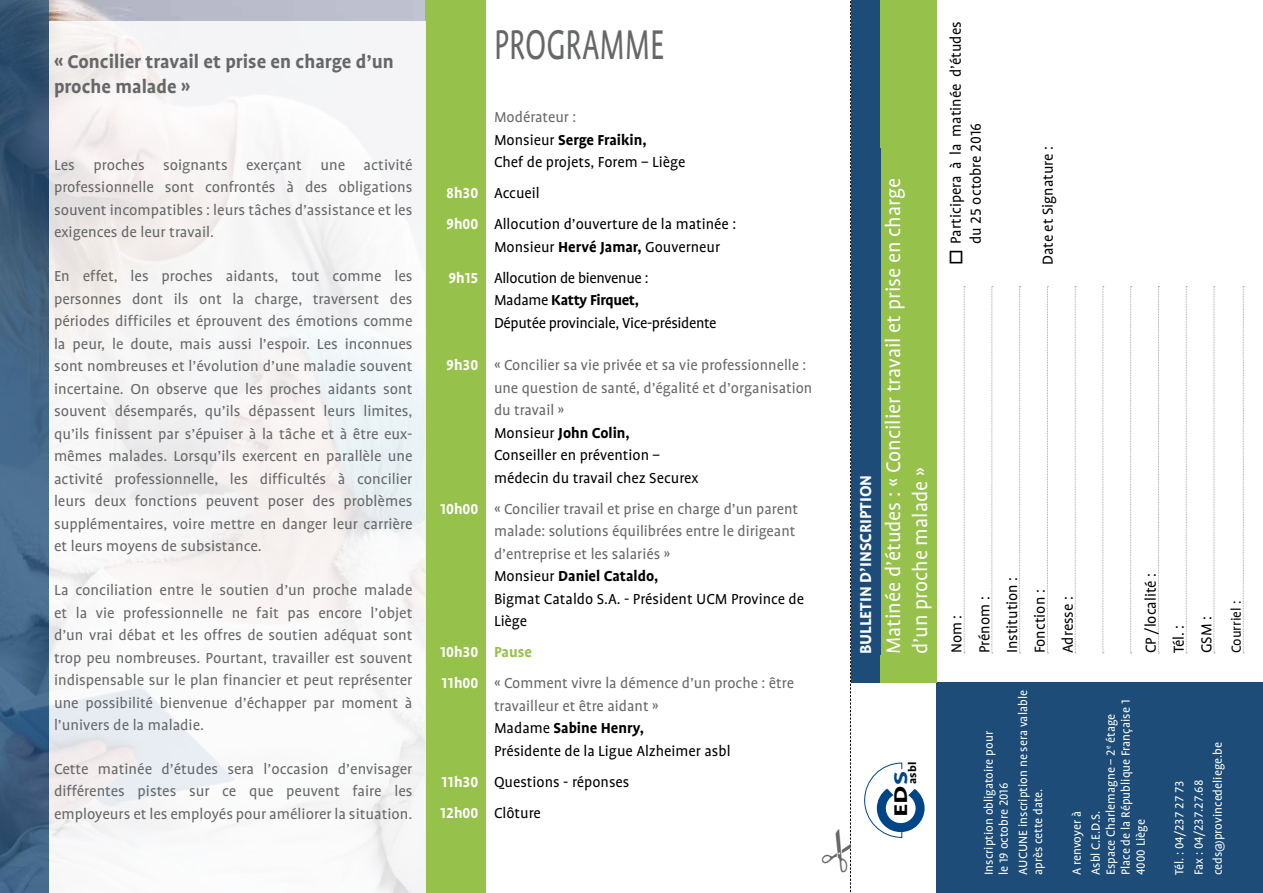
<style>
.page{position:relative;width:1263px;height:893px;background:#fff}
.page>*{position:absolute;margin:0;border:0;box-sizing:border-box;transform-origin:0 0}
.t1{font:47.55px "Profile OT";color:#666769;scale:.69 1}
.t2{font:22.5px/27px "Profile OT";color:#fff}
.t3{font:700 21px/25.2px "Profile OT";color:#666769}
.t4{font:700 21px "Profile OT";color:#000;scale:1.44 1}
.t5{font:700 18px "Profile OT";color:#fff}
.t6{font:16.5px/22.5px "Profile OT";color:#666769;text-align:justify}
.t7{font:16.5px/27.8px "Profile OT";color:#000}
.t8{font:16.5px/31px "Profile OT";letter-spacing:-.02em;color:#000}
.t9{font:700 16.5px/31px "Profile OT";color:#fff}
.t10{font:700 16.5px "Profile OT";color:#96c14a}
.t11{font:15px "Profile OT";color:#000}
.t12{font:13.5px/15px "Profile OT";color:#fff}
.t13{font:700 12px "Profile OT";color:#000;scale:1.13 1}
.s1{color:#666769}
.s2{font-weight:700}
.s3{color:#000}
.s4{font-weight:700;color:#000}
.s5{color:#004687}
.s6{font-size:21px}
</style>
<div class="page">
<img style="left:49px;top:0;width:376px;height:22px">
<svg style="left:0;top:0;width:49px;height:893px;background:#3d5e7f"></svg>
<div style="left:425px;top:0;width:60px;height:893px;background:#96c14a"></div>
<svg style="left:49px;top:22px;width:376px;height:871px;fill:#f6f5f7"></svg>
<div style="left:851px;top:0;width:44px;height:683px;background:#1c4c77"></div>
<div style="left:937px;top:683px;width:326px;height:210px;background:#1c4c77"></div>
<div style="left:880px;top:0;width:57px;height:683px;background:#96c14a"></div>
<svg style="left:964px;top:286px;width:1px;height:367px"></svg>
<svg style="left:991px;top:286px;width:2px;height:367px"></svg>
<svg style="left:1019px;top:286px;width:2px;height:367px"></svg>
<svg style="left:1047px;top:286px;width:1px;height:367px"></svg>
<svg style="left:1075px;top:286px;width:1px;height:367px"></svg>
<svg style="left:1102px;top:286px;width:2px;height:367px"></svg>
<svg style="left:1130px;top:286px;width:2px;height:367px"></svg>
<svg style="left:1158px;top:286px;width:1px;height:367px"></svg>
<svg style="left:1186px;top:286px;width:1px;height:367px"></svg>
<svg style="left:1213px;top:286px;width:2px;height:367px"></svg>
<svg style="left:1243px;top:286px;width:1px;height:367px"></svg>
<svg style="left:864px;top:762px;width:60px;height:76px"></svg>
<svg style="left:850px;top:1px;width:1px;height:892px"></svg>
<p class="t3" style="left:54px;top:49px;width:341px">« Concilier travail et prise en charge d’un proche malade »</p>
<p class="t6" style="left:54px;top:154px;width:360px">Les proches soignants exerçant une activité professionnelle sont confrontés à des obligations souvent incompatibles : leurs tâches d’assistance et les exigences de leur travail.</p>
<p class="t6" style="left:54px;top:265px;width:360px">En effet, les proches aidants, tout comme les personnes dont ils ont la charge, traversent des périodes difficiles et éprouvent des émotions comme la peur, le doute, mais aussi l’espoir. Les inconnues sont nombreuses et l’évolution d’une maladie souvent incertaine. On observe que les proches aidants sont souvent désemparés, qu’ils dépassent leurs limites, qu’ils finissent par s’épuiser à la tâche et à être eux&shy;mêmes malades. Lorsqu’ils exercent en parallèle une activité professionnelle, les difficultés à concilier leurs deux fonctions peuvent poser des problèmes supplémentaires, voire mettre en danger leur carrière et leurs moyens de subsistance.</p>
<p class="t6" style="left:54px;top:579px;width:360px">La conciliation entre le soutien d’un proche malade et la vie professionnelle ne fait pas encore l’objet d’un vrai débat et les offres de soutien adéquat sont trop peu nombreuses. Pourtant, travailler est souvent indispensable sur le plan financier et peut représenter une possibilité bienvenue d’échapper par moment à l’univers de la maladie.</p>
<p class="t6" style="left:54px;top:758px;width:360px">Cette matinée d’études sera l’occasion d’envisager différentes pistes sur ce que peuvent faire les employeurs et les employés pour améliorer la situation.</p>
<h1 class="t1" style="left:494px;top:18px;width:248px">PROGRAMME</h1>
<p class="t9" style="left:446px;top:178px;width:34px">8h30<br>9h00</p>
<p class="t9" style="left:449px;top:262px;width:31px">9h15</p>
<p class="t9" style="left:446px;top:350px;width:34px">9h30</p>
<p class="t9" style="left:440px;top:493px;width:40px">10h00</p>
<p class="t9" style="left:440px;top:637px;width:40px">10h30<br>11h00</p>
<p class="t9" style="left:440px;top:766px;width:40px">11h30<br>12h00</p>
<p class="t7" style="left:494px;top:106px;width:193px;line-height:22.5px"><span class="s1">Modérateur :<br></span>Monsieur <span class="s2">Serge Fraikin,<br></span>Chef de projets, Forem – Liège</p>
<p class="t7" style="left:494px;top:178px;width:244px;line-height:31px">Accueil<br>Allocution d’ouverture de la matinée :</p>
<p class="t8" style="left:494px;top:231px;width:228px">Monsieur <span class="s2">Hervé Jamar,</span> Gouverneur<br>Allocution de bienvenue :</p>
<p class="t8" style="left:494px;top:289px;width:224px;line-height:22.5px">Madame <span class="s2">Katty Firquet,<br></span>Députée provinciale, Vice-présidente</p>
<p class="t6" style="left:494px;top:354px;width:320px;text-align:left">« Concilier sa vie privée et sa vie professionnelle : une question de santé, d’égalité et d’organisation du travail »<br><span class="s3">Monsieur</span> <span class="s4">John Colin,<br></span><span class="s3">Conseiller en prévention –<br>médecin du travail chez Securex</span></p>
<p class="t6" style="left:494px;top:498px;width:312px;text-align:left">« Concilier travail et prise en charge d’un parent malade: solutions équilibrées entre le dirigeant d’entreprise et les salariés »<br><span class="s3">Monsieur</span> <span class="s4">Daniel Cataldo,<br></span><span class="s3">Bigmat Cataldo S.A. - Président UCM Province de Liège</span></p>
<p class="t10" style="left:494px;top:643px;width:39px">Pause</p>
<p class="t6" style="left:494px;top:672px;width:301px;text-align:left">« Comment vivre la démence d’un proche : être travailleur et être aidant »<br><span class="s3">Madame</span> <span class="s4">Sabine Henry,<br></span><span class="s3">Présidente de la Ligue Alzheimer asbl</span></p>
<p class="t7" style="left:494px;top:766px;width:137px;line-height:31px">Questions - réponses<br>Clôture</p>
<p class="t5" style="left:855px;top:654px;width:181px;rotate:-90deg">BULLETIN D’INSCRIPTION</p>
<h2 class="t2" style="left:880px;top:654px;width:477px;rotate:-90deg">Matinée d’études : « Concilier travail et prise en charge d’un proche malade »</h2>
<p class="t13" style="left:905px;top:784px;width:21px;rotate:-90deg">asbl</p>
<p class="t4" style="left:889px;top:817px;width:33px;rotate:-90deg">ED<span class="s5">S</span></p>
<p class="t7" style="left:946px;top:244px;width:224px;line-height:19.8px;text-indent:-21px;rotate:-90deg"><span class="s6">▫</span> Participera à la matinée d’études du 25 octobre 2016</p>
<p class="t7" style="left:1034px;top:265px;width:121px;rotate:-90deg">Date et Signature :</p>
<p class="t7" style="left:943px;top:653px;width:78px;rotate:-90deg">Nom :<br>Prénom :<br>Institution :<br>Fonction :<br>Adresse :</p>
<p class="t7" style="left:1137px;top:653px;width:82px;rotate:-90deg">CP /localité :<br>Tél. :<br>GSM :</p>
<p class="t11" style="left:1228px;top:653px;width:54px;rotate:-90deg">Courriel :</p>
<p class="t12" style="left:981px;top:875px;width:145px;rotate:-90deg">Inscription obligatoire pour le 19 octobre 2016</p>
<p class="t12" style="left:1016px;top:875px;width:186px;rotate:-90deg">AUCUNE inscription ne sera valable après cette date.</p>
<p class="t12" style="left:1103px;top:875px;width:176px;rotate:-90deg">Espace Charlemagne – 2<sup>e</sup> étage<br>Place de la République Française 1<br>4000 Liège</p>
<p class="t12" style="left:1067px;top:875px;width:66px;line-height:19.2px;rotate:-90deg">A renvoyer à<br>Asbl C.E.D.S.</p>
<p class="t12" style="left:1170px;top:875px;width:135px;line-height:19.2px;rotate:-90deg">Tél. : 04/237 27 73<br>Fax : 04/237.27.68 ceds@provincedeliege.be</p>
</div>
